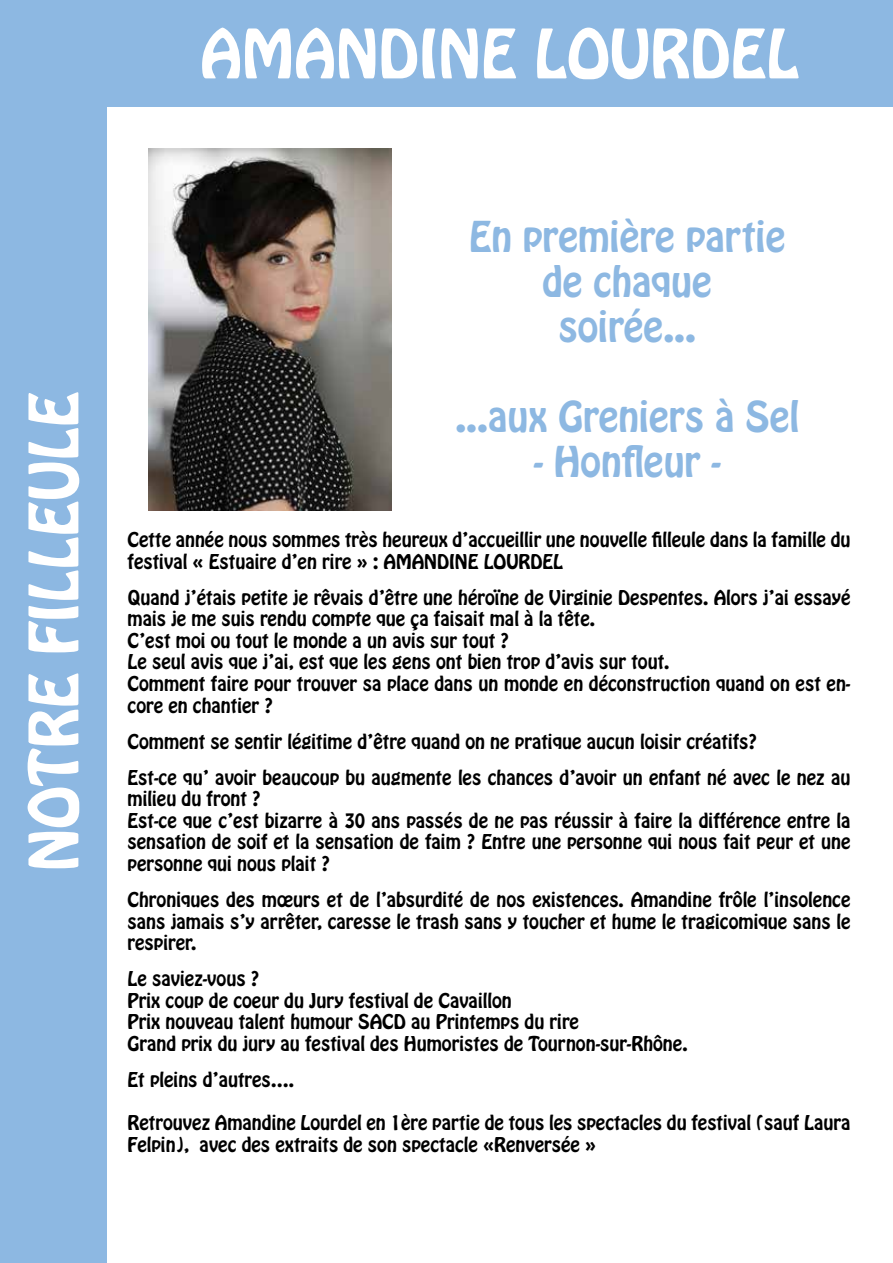
<style>
.page{position:relative;width:893px;height:1263px;background:#fff}
.page>*{position:absolute;margin:0;border:0;box-sizing:border-box;transform-origin:0 0}
.t1{font:60px "Hobo Std";color:#fff}
.t2{font:37.5px/45px "Hobo Std";color:#8db8e2;text-align:center}
.t3{font:18px/21.6px "Hobo Std";color:#000}
</style>
<div class="page">
<div style="left:0;top:0;width:106px;height:1263px;background:#8db8e2"></div>
<div style="left:106px;top:0;width:787px;height:106px;background:#8db8e2"></div>
<img style="left:149px;top:149px;width:242px;height:361px">
<h1 class="t1" style="left:200px;top:12px;width:600px">AMANDINE LOURDEL</h1>
<h1 class="t1" style="left:12px;top:871px;width:481px;rotate:-90deg">NOTRE FILLEULE</h1>
<h2 class="t2" style="left:469px;top:215px;width:318px">En première partie de chaque<br>soirée...</h2>
<h2 class="t2" style="left:455px;top:395px;width:345px">...aux Greniers à Sel</h2>
<h2 class="t2" style="left:534px;top:440px;width:189px">- Honfleur -</h2>
<p class="t3" style="left:128px;top:529px;width:724px">Cette année nous sommes très heureux d’accueillir une nouvelle filleule dans la famille du festival « Estuaire d’en rire » : AMANDINE LOURDEL</p>
<p class="t3" style="left:128px;top:587px;width:724px">Quand j’étais petite je rêvais d’être une héroïne de Virginie Despentes. Alors j’ai essayé mais je me suis rendu compte que ça faisait mal à la tête.<br>C’est moi ou tout le monde a un avis sur tout ?<br>Le seul avis que j’ai, est que les gens ont bien trop d’avis sur tout.<br>Comment faire pour trouver sa place dans un monde en déconstruction quand on est en&shy;core en chantier ?</p>
<p class="t3" style="left:128px;top:723px;width:724px;line-height:36px">Comment se sentir légitime d’être quand on ne pratique aucun loisir créatifs?<br>Est-ce qu’ avoir beaucoup bu augmente les chances d’avoir un enfant né avec le nez au</p>
<p class="t3" style="left:128px;top:788px;width:724px">milieu du front ?<br>Est-ce que c’est bizarre à 30 ans passés de ne pas réussir à faire la différence entre la sensation de soif et la sensation de faim ? Entre une personne qui nous fait peur et une personne qui nous plait ?</p>
<p class="t3" style="left:128px;top:889px;width:724px;text-align:justify">Chroniques des mœurs et de l’absurdité de nos existences. Amandine frôle l’insolence sans jamais s’y arrêter, caresse le trash sans y toucher et hume le tragicomique sans le respirer.</p>
<p class="t3" style="left:128px;top:968px;width:561px">Le saviez-vous ?<br>Prix coup de coeur du Jury festival de Cavaillon<br>Prix nouveau talent humour SACD au Printemps du rire<br>Grand prix du jury au festival des Humoristes de Tournon-sur-Rhône.</p>
<p class="t3" style="left:128px;top:1069px;width:168px">Et pleins d’autres….</p>
<p class="t3" style="left:128px;top:1112px;width:724px">Retrouvez Amandine Lourdel en 1ère partie de tous les spectacles du festival (sauf Laura<br>Felpin), avec des extraits de son spectacle «Renversée »</p>
</div>
